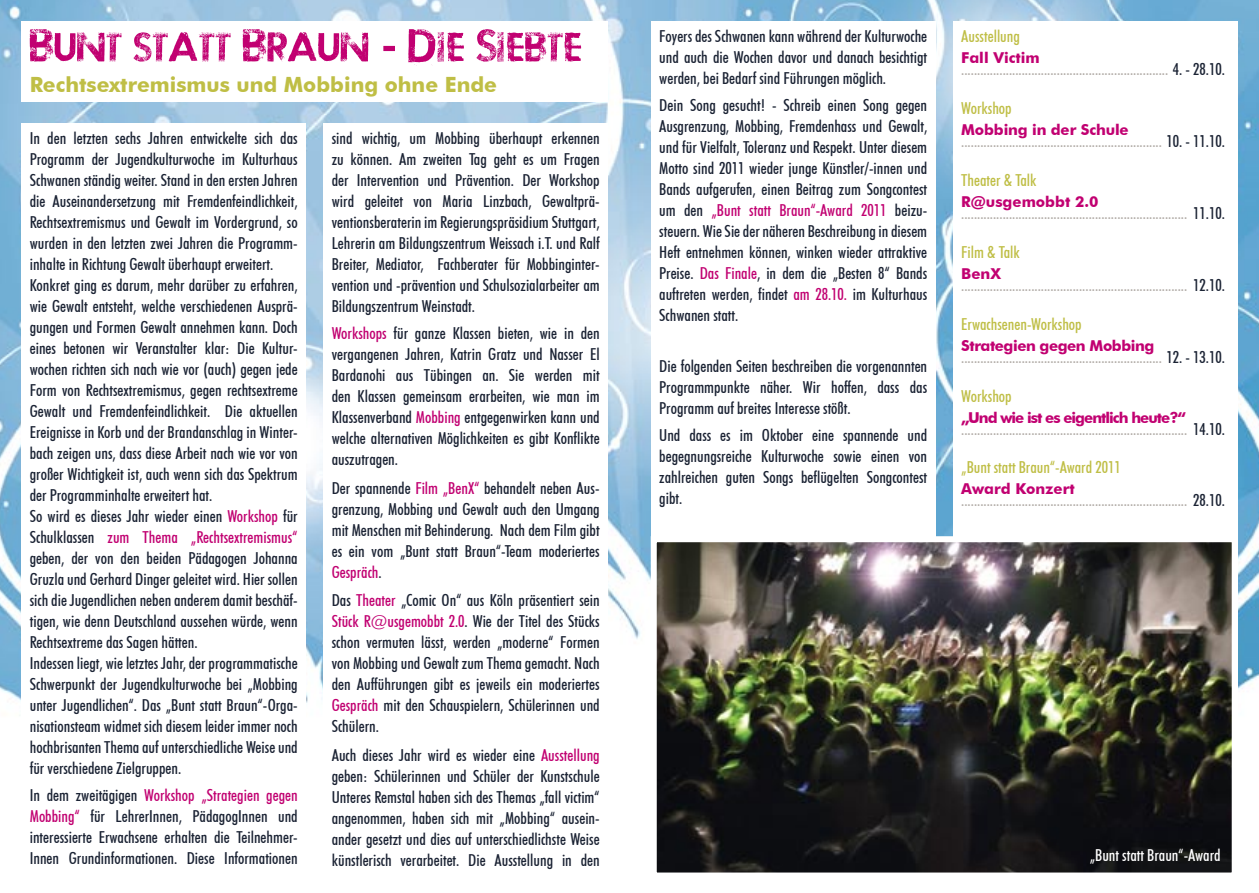
<style>
.page{position:relative;width:1259px;height:893px;background:#fff}
.page>*{position:absolute;margin:0;border:0;box-sizing:border-box;transform-origin:0 0}
.t1{font:700 21px "Futura BT";color:#bfbe45}
.t2{font:500 condensed 16.5px/21px "Futura BT";color:#1b2334;text-align:justify}
.t3{font:500 condensed 16.5px "Futura BT";color:#b0aaa5}
.t4{font:500 condensed 16.5px "Futura BT";color:#bfbe45}
.t5{font:500 condensed 16.5px "Futura BT";color:#fff}
.t6{font:700 15px "Futura BT";letter-spacing:-.01em;color:#c10071}
.t7{font:700 15px "Futura BT";letter-spacing:-.065em;color:#c10071}
.t8{font:700 15px "Futura BT";letter-spacing:-.03em;color:#c10071}
.s1{color:#c10071}
.s2{color:#1b2334}
</style>
<div class="page">
<img style="left:0;top:0;width:1259px;height:703px">
<div style="left:21px;top:123px;width:285px;height:749px;background:#fff"></div>
<div style="left:323px;top:123px;width:285px;height:749px;background:#fff"></div>
<div style="left:21px;top:21px;width:587px;height:81px;background:#fff"></div>
<div style="left:651px;top:21px;width:284px;height:851px;background:#fff"></div>
<div style="left:952px;top:21px;width:285px;height:851px;background:#fff"></div>
<img style="left:658px;top:543px;width:572px;height:328px">
<div style="left:651px;top:536px;width:586px;height:342px;border:6px solid #fff"></div>
<svg style="left:30px;top:29px;width:551px;height:37px"></svg>
<p class="t1" style="left:30px;top:71px;width:469px">Rechtsextremismus und Mobbing ohne Ende</p>
<p class="t2" style="left:30px;top:128px;width:269px;text-align:left">In den letzten sechs Jahren entwickelte sich das Programm der Jugendkulturwoche im Kulturhaus Schwanen ständig weiter. Stand in den ersten Jahren die Auseinandersetzung mit Fremdenfeindlichkeit, Rechtsextremismus und Gewalt im Vordergrund, so wurden in den letzten zwei Jahren die Programm&shy;inhalte in Richtung Gewalt überhaupt erweitert.<br>Konkret ging es darum, mehr darüber zu erfahren, wie Gewalt entsteht, welche verschiedenen Ausprä&shy;gungen und Formen Gewalt annehmen kann. Doch eines betonen wir Veranstalter klar: Die Kultur&shy;wochen richten sich nach wie vor (auch) gegen jede Form von Rechtsextremismus, gegen rechtsextreme Gewalt und Fremdenfeindlichkeit. Die aktuellen Ereignisse in Korb und der Brandanschlag in Winter&shy;bach zeigen uns, dass diese Arbeit nach wie vor von großer Wichtigkeit ist, auch wenn sich das Spektrum der Programminhalte erweitert hat.<br>So wird es dieses Jahr wieder einen <span class="s1">Workshop</span> für Schulklassen <span class="s1">zum Thema „Rechtsextremismus“ </span>geben, der von den beiden Pädagogen Johanna Gruzla und Gerhard Dinger geleitet wird. Hier sollen sich die Jugendlichen neben anderem damit beschäf&shy;tigen, wie denn Deutschland aussehen würde, wenn Rechtsextreme das Sagen hätten.<br>Indessen liegt, wie letztes Jahr, der programmatische Schwerpunkt der Jugendkulturwoche bei „Mobbing unter Jugendlichen“. Das „Bunt statt Braun“-Orga&shy;nisationsteam widmet sich diesem leider immer noch hochbrisanten Thema auf unterschiedliche Weise und für verschiedene Zielgruppen.</p>
<p class="t2" style="left:30px;top:785px;width:269px">In dem zweitägigen <span class="s1">Workshop „Strategien gegen Mobbing“</span> für LehrerInnen, PädagogInnen und interessierte Erwachsene erhalten die Teilnehmer-Innen Grundinformationen. Diese Informationen</p>
<p class="t2" style="left:332px;top:128px;width:269px">sind wichtig, um Mobbing überhaupt erkennen zu können. Am zweiten Tag geht es um Fragen der Intervention und Prävention. Der Workshop wird geleitet von Maria Linzbach, Gewaltprä&shy;ventionsberaterin im Regierungspräsidium Stuttgart, Lehrerin am Bildungszentrum Weissach i.T. und Ralf Breiter, Mediator, Fachberater für Mobbinginter&shy;vention und -prävention und Schulsozialarbeiter am Bildungszentrum Weinstadt.</p>
<p class="t2" style="left:332px;top:323px;width:269px"><span class="s1">Workshops</span> für ganze Klassen bieten, wie in den vergangenen Jahren, Katrin Gratz und Nasser El Bardanohi aus Tübingen an. Sie werden mit den Klassen gemeinsam erarbeiten, wie man im Klassenverband <span class="s1">Mobbing</span> entgegenwirken kann und welche alternativen Möglichkeiten es gibt Konflikte auszutragen.</p>
<p class="t2" style="left:332px;top:477px;width:269px">Der spannende <span class="s1">Film „BenX“</span> behandelt neben Aus&shy;grenzung, Mobbing und Gewalt auch den Umgang mit Menschen mit Behinderung. Nach dem Film gibt es ein vom „Bunt statt Braun“-Team moderiertes <span class="s1">Gespräch</span>.</p>
<p class="t2" style="left:332px;top:590px;width:269px">Das <span class="s1">Theater</span> „Comic On“ aus Köln präsentiert sein <span class="s1">Stück R@usgemobbt 2.0</span>. Wie der Titel des Stücks schon vermuten lässt, werden „moderne“ Formen von Mobbing und Gewalt zum Thema gemacht. Nach den Aufführungen gibt es jeweils ein moderiertes <span class="s1">Gespräch</span> mit den Schauspielern, Schülerinnen und Schülern.</p>
<p class="t2" style="left:332px;top:744px;width:269px">Auch dieses Jahr wird es wieder eine <span class="s1">Ausstellung </span>geben: Schülerinnen und Schüler der Kunstschule Unteres Remstal haben sich des Themas „fall victim“ angenommen, haben sich mit „Mobbing“ ausein&shy;ander gesetzt und dies auf unterschiedlichste Weise künstlerisch verarbeitet. Die Ausstellung in den</p>
<p class="t2" style="left:659px;top:26px;width:269px">Foyers des Schwanen kann während der Kulturwoche und auch die Wochen davor und danach besichtigt werden, bei Bedarf sind Führungen möglich.</p>
<p class="t2" style="left:659px;top:95px;width:269px">Dein Song gesucht! - Schreib einen Song gegen Ausgrenzung, Mobbing, Fremdenhass und Gewalt, und für Vielfalt, Toleranz und Respekt. Unter diesem Motto sind 2011 wieder junge Künstler/-innen und Bands aufgerufen, einen Beitrag zum Songcontest um den <span class="s1">„Bunt statt Braun“-Award 2011</span> beizu&shy;steuern. Wie Sie der näheren Beschreibung in diesem Heft entnehmen können, winken wieder attraktive Preise. <span class="s1">Das Finale</span>, in dem die „Besten 8“ Bands auftreten werden, findet <span class="s1">am 28.10.</span> im Kulturhaus Schwanen statt.</p>
<p class="t2" style="left:659px;top:356px;width:269px">Die folgenden Seiten beschreiben die vorgenannten Programmpunkte näher. Wir hoffen, dass das Programm auf breites Interesse stößt.</p>
<p class="t2" style="left:659px;top:425px;width:269px">Und dass es im Oktober eine spannende und begegnungsreiche Kulturwoche sowie einen von zahlreichen guten Songs beflügelten Songcontest gibt.</p>
<p class="t4" style="left:961px;top:26px;width:60px">Ausstellung</p>
<p class="t6" style="left:961px;top:49px;width:80px">Fall Victim</p>
<p class="t3" style="left:961px;top:59px;width:265px">................................................................. <span class="s2">4. - 28.10.</span></p>
<p class="t4" style="left:961px;top:98px;width:52px">Workshop</p>
<p class="t6" style="left:961px;top:121px;width:169px">Mobbing in der Schule</p>
<p class="t3" style="left:961px;top:131px;width:265px">............................................................... <span class="s2">10. - 11.10.</span></p>
<p class="t4" style="left:961px;top:170px;width:77px">Theater &amp; Talk</p>
<p class="t6" style="left:961px;top:193px;width:139px">R@usgemobbt 2.0</p>
<p class="t3" style="left:961px;top:203px;width:265px">....................................................................... <span class="s2">11.10.</span></p>
<p class="t4" style="left:961px;top:242px;width:60px">Film &amp; Talk</p>
<p class="t6" style="left:961px;top:265px;width:41px">BenX</p>
<p class="t3" style="left:961px;top:275px;width:265px">....................................................................... <span class="s2">12.10.</span></p>
<p class="t4" style="left:961px;top:314px;width:122px">Erwachsenen-Workshop</p>
<p class="t8" style="left:961px;top:337px;width:194px">Strategien gegen Mobbing</p>
<p class="t3" style="left:961px;top:347px;width:265px">............................................................... <span class="s2">12. - 13.10.</span></p>
<p class="t4" style="left:961px;top:386px;width:52px">Workshop</p>
<p class="t7" style="left:961px;top:409px;width:226px">„Und wie ist es eigentlich heute?“</p>
<p class="t3" style="left:961px;top:419px;width:265px">....................................................................... <span class="s2">14.10.</span></p>
<p class="t4" style="left:961px;top:457px;width:161px">„Bunt statt Braun“-Award 2011</p>
<p class="t6" style="left:961px;top:479px;width:115px">Award Konzert</p>
<p class="t3" style="left:961px;top:490px;width:265px">....................................................................... <span class="s2">28.10.</span></p>
<p class="t5" style="left:1089px;top:845px;width:132px">„Bunt statt Braun“-Award</p>
</div>
